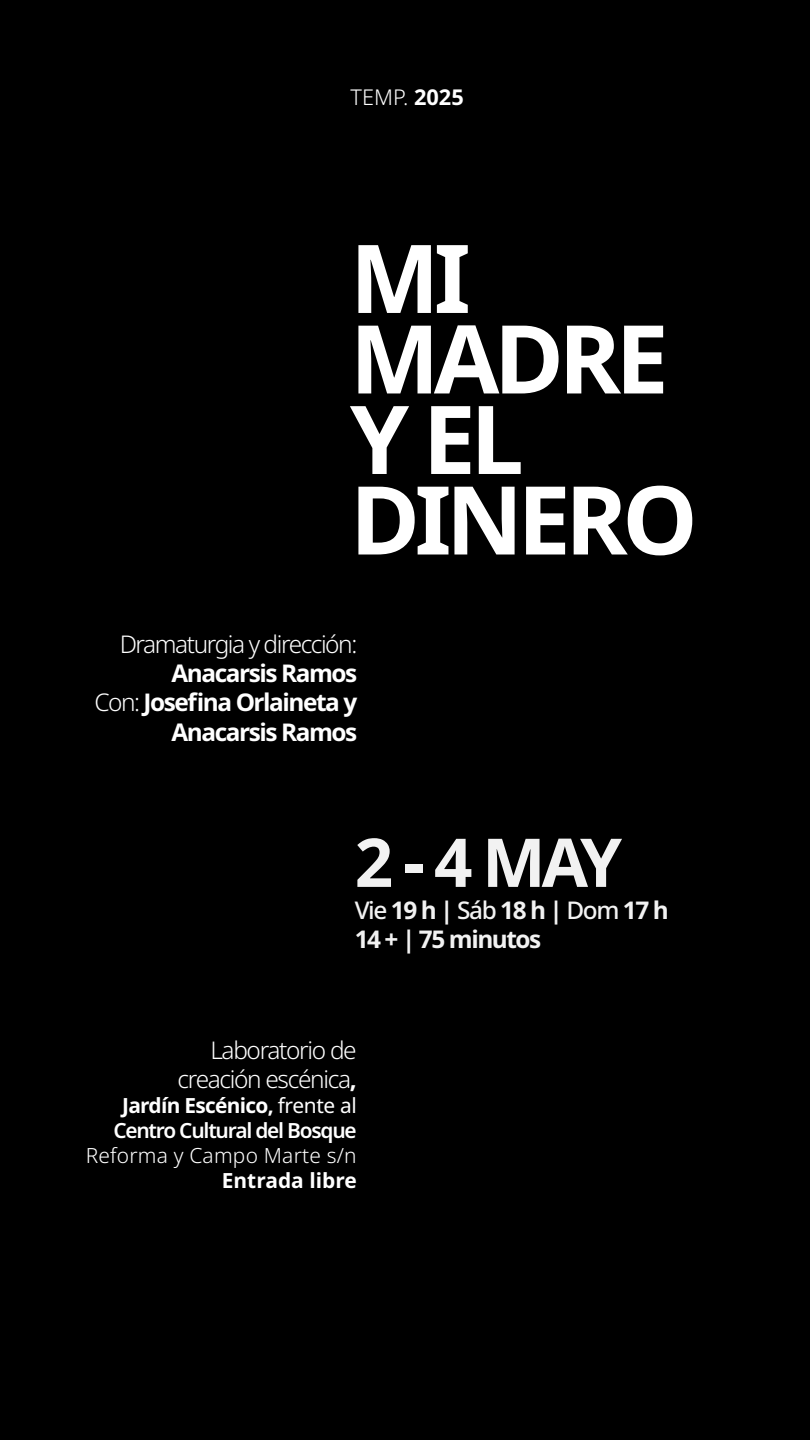
<style>
.page{position:relative;width:810px;height:1440px;background:#000}
.page>*{position:absolute;margin:0;border:0;box-sizing:border-box;transform-origin:0 0}
.t1{font:700 67.35px "Noto Sans";color:#f2f2f2}
.t2{font:300 24.38px/29.2px "Noto Sans";letter-spacing:-.055em;color:#fff;text-align:right}
.t3{font:700 24.38px/29.2px "Noto Sans";letter-spacing:-.06em;color:#fff;text-align:right}
.t4{font:700 24.38px/29.2px "Noto Sans";letter-spacing:-.06em;color:#f2f2f2}
.t5{font:300 21.75px "Noto Sans";color:#fff}
.t6{font:600 20.92px/25px "Noto Sans";letter-spacing:-.06em;color:#fff;text-align:center}
.t7{font:300 20.92px "Noto Sans";letter-spacing:.01em;color:#fff}
.t8{font:700 20.92px "Noto Sans";color:#fff}
.s1{font-weight:700}
.s2{font-weight:300}
.s3{font-weight:500}
.s4{font-weight:400}
</style>
<div class="page">
<svg style="left:358px;top:245px;width:73px;height:68px"></svg>
<svg style="left:437px;top:245px;width:31px;height:68px"></svg>
<svg style="left:358px;top:325px;width:201px;height:68px"></svg>
<svg style="left:567px;top:326px;width:96px;height:67px"></svg>
<svg style="left:350px;top:406px;width:59px;height:68px"></svg>
<svg style="left:431px;top:406px;width:39px;height:68px"></svg>
<svg style="left:479px;top:406px;width:42px;height:68px"></svg>
<svg style="left:358px;top:487px;width:90px;height:67px"></svg>
<svg style="left:454px;top:487px;width:61px;height:67px"></svg>
<svg style="left:526px;top:487px;width:39px;height:67px"></svg>
<svg style="left:574px;top:486px;width:118px;height:69px"></svg>
<p class="t5" style="left:351px;top:82px;width:115px">TEMP. <span class="s1">2025</span></p>
<p class="t2" style="left:120px;top:630px;width:239px">Dramaturgia y dirección:</p>
<p class="t3" style="left:94px;top:659px;width:264px">Anacarsis Ramos<br><span class="s2">Con:</span> Josefina Orlaineta y<br>Anacarsis Ramos</p>
<h1 class="t1" style="left:355px;top:815px;width:269px">2 - 4 MAY</h1>
<p class="t4" style="left:355px;top:896px;width:316px"><span class="s3">Vie</span> 19 h | <span class="s3">Sáb</span> 18 h | <span class="s3">Dom</span> 17 h<br>14 + | 75 minutos</p>
<p class="t2" style="left:178px;top:1036px;width:181px">Laboratorio de creación escénica<span class="s1">,</span></p>
<p class="t6" style="left:113px;top:1094px;width:245px"><span class="s1">Jardín Escénico,</span> <span class="s4">frente al<br></span>Centro Cultural del Bosque</p>
<p class="t7" style="left:86px;top:1141px;width:273px">Reforma y Campo Marte s/n</p>
<p class="t8" style="left:222px;top:1166px;width:136px">Entrada libre</p>
</div>
